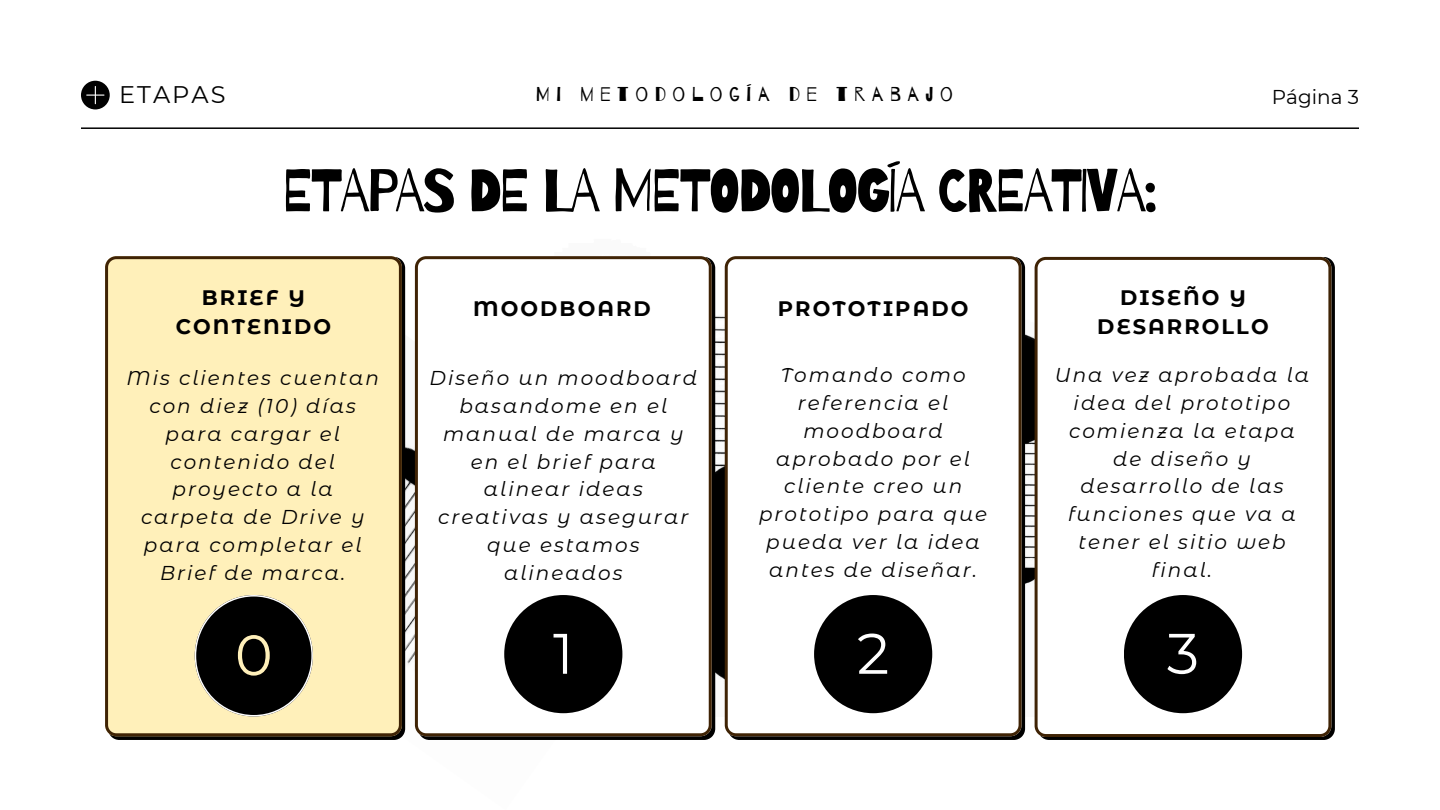
<style>
.page{position:relative;width:1440px;height:810px;background:#fff}
.page>*{position:absolute;margin:0;border:0;box-sizing:border-box;transform-origin:0 0}
.t1{font:60px "Barrio";letter-spacing:-.055em;color:#000}
.t2{font:57px "Montserrat";color:#fff}
.t3{font:57px "Montserrat";color:#fff0ba}
.t4{font:24px "Montserrat";letter-spacing:.085em;color:#010101}
.t5{font:700 20.9px/29.2px "Montserrat Alternates";letter-spacing:.1em;color:#000;text-align:center}
.t6{font:italic 20px/27.8px "Montserrat Alternates";letter-spacing:.1em;color:#000;text-align:center}
.t7{font:20px "Barrio";letter-spacing:.325em;color:#000}
.t8{font:20px "Montserrat";color:#000}
</style>
<div class="page">
<div style="left:81px;top:81px;width:29px;height:28px;background:#010101;border-radius:50%"></div>
<svg style="left:86px;top:86px;width:18px;height:18px"></svg>
<img style="left:1025px;top:278px;width:10px;height:438px">
<img style="left:405px;top:287px;width:10px;height:443px">
<img style="left:715px;top:265px;width:10px;height:451px">
<hr style="left:81px;top:127px;width:1278px;height:2px;background:#000">
<div style="left:105px;top:256px;width:297px;height:480px;background:#fff0ba"></div>
<svg style="left:415px;top:256px;width:297px;height:480px"></svg>
<svg style="left:195px;top:595px;width:118px;height:122px;background:#403d31"></svg>
<svg style="left:725px;top:256px;width:297px;height:480px"></svg>
<svg style="left:1035px;top:257px;width:296px;height:480px"></svg>
<div style="left:504px;top:595px;width:118px;height:118px;background:#000;border-radius:50%"></div>
<div style="left:814px;top:595px;width:118px;height:118px;background:#000;border-radius:50%"></div>
<div style="left:1124px;top:595px;width:118px;height:118px;background:#000;border-radius:50%"></div>
<p class="t4" style="left:119px;top:79px;width:108px">ETAPAS</p>
<p class="t7" style="left:536px;top:83px;width:419px">MI METODOLOGÍA DE TRABAJO</p>
<h2 class="t8" style="left:1272px;top:84px;width:89px">Página 3</h2>
<p class="t1" style="left:282px;top:159px;width:877px">ETAPAS DE LA METODOLOGÍA CREATIVA:</p>
<h3 class="t5" style="left:176px;top:283px;width:157px">BRIEF Y<br>CONTENIDO</h3>
<p class="t6" style="left:127px;top:364px;width:254px">Mis clientes cuentan con diez (10) días para cargar el contenido del proyecto a la carpeta de Drive y para completar el<br>Brief de marca.</p>
<p class="t5" style="left:473px;top:293px;width:179px">MOODBOARD</p>
<h3 class="t5" style="left:778px;top:293px;width:192px">PROTOTIPADO</h3>
<p class="t5" style="left:1097px;top:283px;width:173px">DISEÑO Y<br>DESARROLLO</p>
<p class="t6" style="left:430px;top:364px;width:269px">Diseño un moodboard basandome en el manual de marca y en el brief para alinear ideas creativas y asegurar que estamos alineados</p>
<h3 class="t6" style="left:759px;top:361px;width:230px">Tomando como referencia el moodboard aprobado por el cliente creo un prototipo para que pueda ver la idea antes de diseñar.</h3>
<p class="t6" style="left:1055px;top:361px;width:256px">Una vez aprobada la idea del prototipo comienza la etapa de diseño y desarrollo de las funciones que va a tener el sitio web final.</p>
<p class="t3" style="left:235px;top:620px;width:39px">0</p>
<p class="t2" style="left:553px;top:619px;width:22px">1</p>
<h1 class="t2" style="left:857px;top:619px;width:34px">2</h1>
<p class="t2" style="left:1167px;top:619px;width:34px">3</p>
</div>
